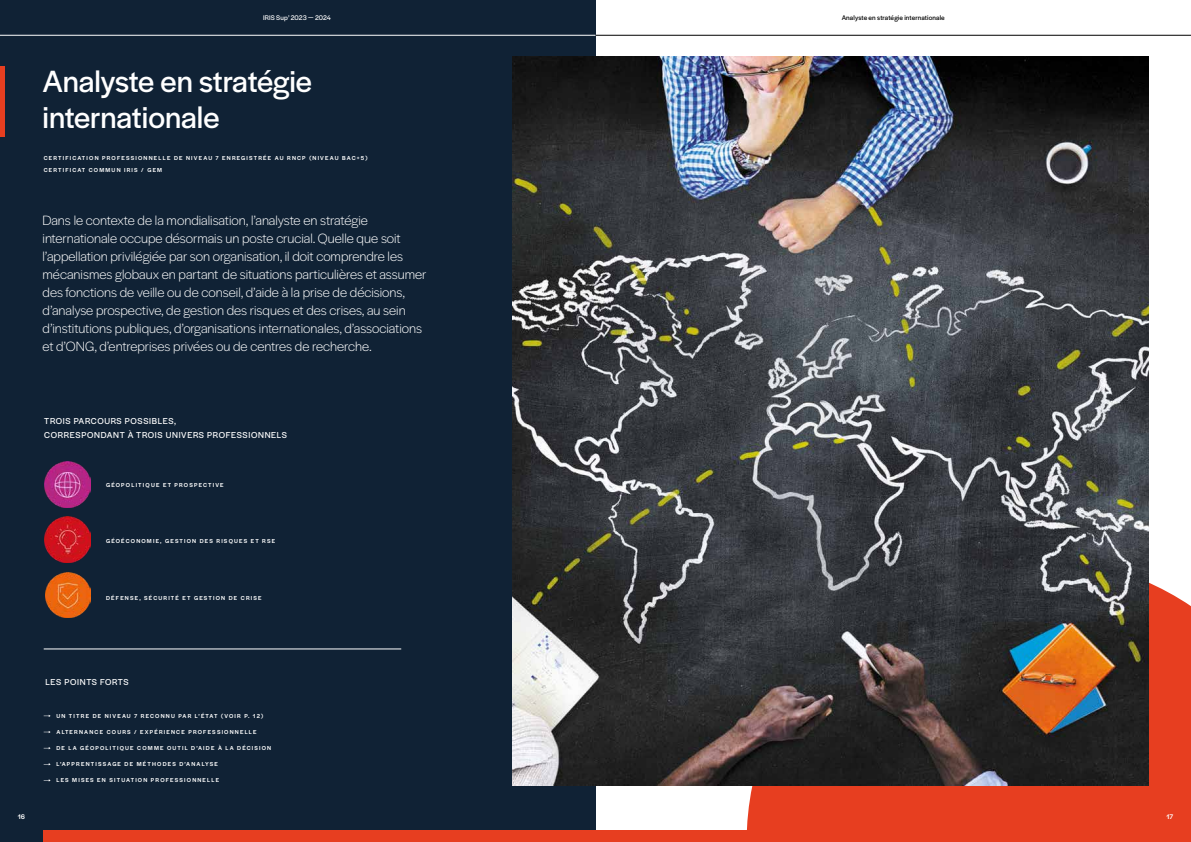
<style>
.page{position:relative;width:1191px;height:842px;background:#fff}
.page>*{position:absolute;margin:0;border:0;box-sizing:border-box;transform-origin:0 0}
.t1{font:32px/36px "Halyard Display";color:#fff}
.t2{font:300 14px/18px "Halyard Display";color:#fff}
.t3{font:9px/14px "Halyard Display";letter-spacing:.075em;color:#fff}
.t4{font:7px "Halyard Display";letter-spacing:.015em;color:#000}
.t5{font:7px "Halyard Display";letter-spacing:.015em;color:#fff}
.t6{font:500 7px "Halyard Display";color:#fff}
.t7{font:500 6px/12px "Halyard Display";letter-spacing:.2em;color:#fff}
</style>
<div class="page">
<hr style="left:595px;top:35px;width:596px;height:1px;background:#000">
<svg style="left:746px;top:558px;width:445px;height:284px;background:#e4472c"></svg>
<div style="left:0;top:0;width:595px;height:842px;background:#102235"></div>
<hr style="left:0;top:66px;width:4px;height:71px;background:#e73e20">
<svg style="left:44px;top:715px;width:7px;height:2px"></svg>
<svg style="left:44px;top:731px;width:7px;height:2px"></svg>
<svg style="left:44px;top:747px;width:7px;height:2px"></svg>
<img style="left:512px;top:57px;width:636px;height:728px">
<hr style="left:44px;top:649px;width:357px;height:1px;background:#fff">
<div style="left:43px;top:831px;width:1105px;height:11px;background:#e73e20"></div>
<img style="left:45px;top:461px;width:46px;height:46px">
<img style="left:44px;top:517px;width:46px;height:46px">
<img style="left:45px;top:573px;width:45px;height:45px">
<hr style="left:0;top:35px;width:595px;height:1px;background:#fff">
<p class="t5" style="left:263px;top:13px;width:69px">IRIS Sup’ 2023 — 2024</p>
<h1 class="t1" style="left:43px;top:61px;width:271px">Analyste en stratégie internationale</h1>
<p class="t7" style="left:44px;top:151px;width:325px">CERTIFICATION PROFESSIONNELLE DE NIVEAU 7 ENREGISTRÉE AU RNCP (NIVEAU BAC+5)<br>CERTIFICAT COMMUN IRIS / GEM</p>
<p class="t2" style="left:43px;top:211px;width:385px">Dans le contexte de la mondialisation, l’analyste en stratégie internationale occupe désormais un poste crucial. Quelle que soit l’appellation privilégiée par son organisation, il doit comprendre les mécanismes globaux en partant de situations particulières et assumer des fonctions de veille ou de conseil, d’aide à la prise de décisions, d’analyse prospective, de gestion des risques et des crises, au sein d’institutions publiques, d’organisations internationales, d’associations et d’ONG, d’entreprises privées ou de centres de recherche.</p>
<p class="t3" style="left:44px;top:414px;width:244px">TROIS PARCOURS POSSIBLES,<br>CORRESPONDANT À TROIS UNIVERS PROFESSIONNELS</p>
<p class="t7" style="left:106px;top:479px;width:119px">GÉOPOLITIQUE ET PROSPECTIVE</p>
<p class="t7" style="left:106px;top:535px;width:170px">GÉOÉCONOMIE, GESTION DES RISQUES ET RSE</p>
<p class="t7" style="left:106px;top:591px;width:157px">DÉFENSE, SÉCURITÉ ET GESTION DE CRISE</p>
<p class="t3" style="left:45px;top:674px;width:85px">LES POINTS FORTS</p>
<p class="t7" style="left:56px;top:710px;width:208px">UN TITRE DE NIVEAU 7 RECONNU PAR L’ÉTAT (VOIR P. 12)</p>
<p class="t7" style="left:56px;top:726px;width:202px">ALTERNANCE COURS / EXPÉRIENCE PROFESSIONNELLE</p>
<p class="t7" style="left:56px;top:742px;width:216px">DE LA GÉOPOLITIQUE COMME OUTIL D’AIDE À LA DÉCISION</p>
<p class="t7" style="left:56px;top:758px;width:163px">L’APPRENTISSAGE DE MÉTHODES D’ANALYSE</p>
<p class="t7" style="left:56px;top:774px;width:164px">LES MISES EN SITUATION PROFESSIONNELLE</p>
<p class="t4" style="left:841px;top:13px;width:105px">Analyste en stratégie internationale</p>
<p class="t6" style="left:18px;top:812px;width:9px">16</p>
<p class="t6" style="left:1166px;top:812px;width:8px">17</p>
</div>
